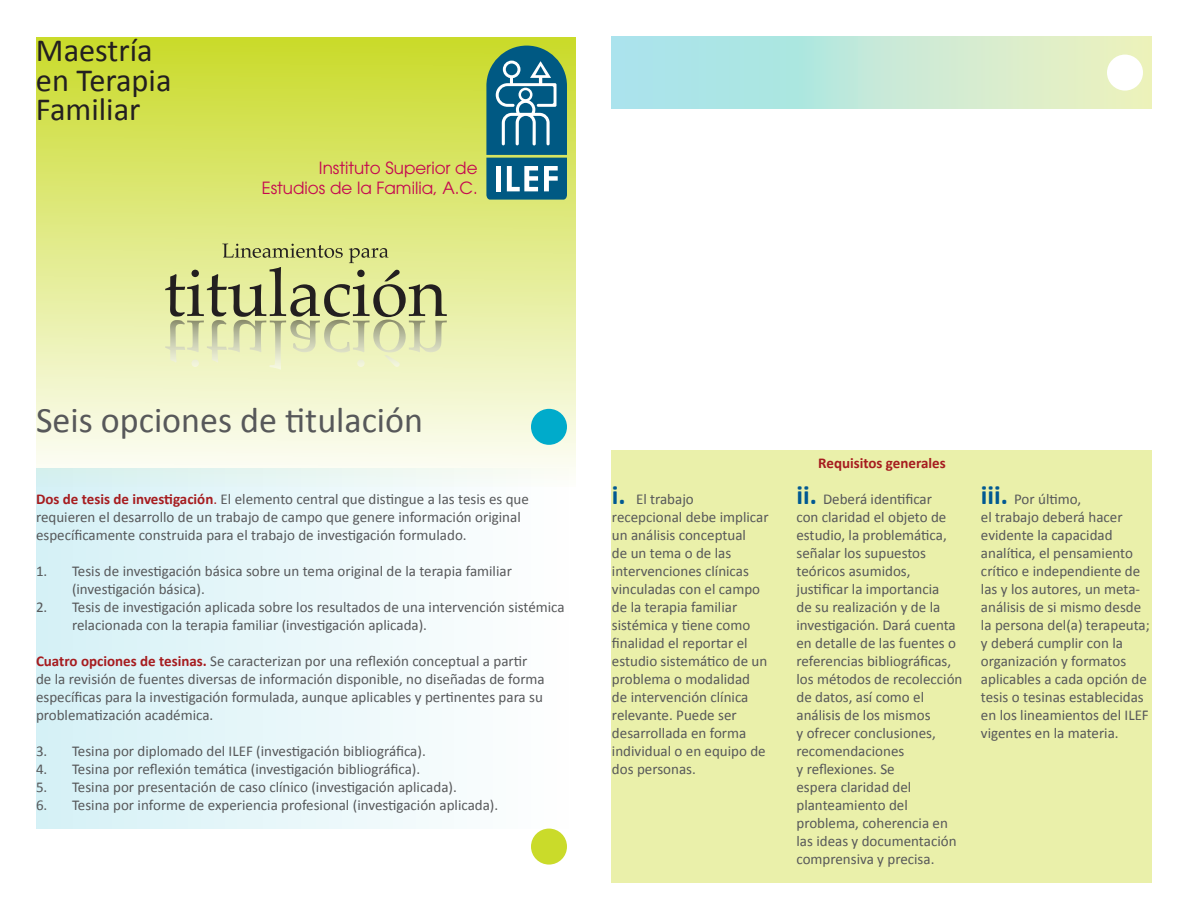
<style>
.page{position:relative;width:1188px;height:918px;background:#fff}
.page>*{position:absolute;margin:0;border:0;box-sizing:border-box;transform-origin:0 0}
.t1{font:36px "Calibri";color:#57585a}
.t2{font:32.4px "Calibri";color:#231f20}
.t3{font:16.8px/20.1px "Avant Garde";color:#c50750;text-align:right}
.Body_1{font:15px/18px "Calibri";color:#57585a}
.Body_2{font:15px/18px "Calibri";color:#57585a}
.t4{font:700 15px "Calibri";color:#a61c1f}
.s1{font-weight:700;color:#a61c1f}
.s2{color:#a61c1f}
.s3{font-weight:700;font-size:27px;color:#015992}
</style>
<div class="page">
<div style="left:612px;top:450px;width:540px;height:433px;background:#eaf0aa"></div>
<div style="left:36px;top:468px;width:540px;height:361px;background:linear-gradient(to right,#d5f1f6,#fffffe)"></div>
<div style="left:612px;top:37px;width:540px;height:72px;background:linear-gradient(to right,#9de2f0,#eef2be)"></div>
<div style="left:36px;top:37px;width:540px;height:450px;background:linear-gradient(to bottom,#cbdb2a,#fbfdfb)"></div>
<svg style="left:486px;top:46px;width:81px;height:154px;background:#3c7f91"></svg>
<div style="left:531px;top:829px;width:36px;height:36px;background:#cadb2a;border-radius:50%"></div>
<div style="left:1107px;top:55px;width:36px;height:36px;background:#fff;border-radius:50%"></div>
<div style="left:531px;top:409px;width:36px;height:36px;background:#00abcb;border-radius:50%"></div>
<svg style="left:165px;top:244px;width:282px;height:123px;background:#cdd296"></svg>
<p class="t2" style="left:36px;top:30px;width:118px">Maestría</p>
<p class="t2" style="left:36px;top:60px;width:137px">en Terapia</p>
<p class="t2" style="left:36px;top:89px;width:106px">Familiar</p>
<p class="t3" style="left:262px;top:158px;width:217px">Instituto Superior de<br>Estudios de la Familia, A.C.</p>
<p class="t1" style="left:36px;top:398px;width:389px">Seis opciones de titulación</p>
<p class="Body_1" style="left:36px;top:489px;width:494px"><span class="s1">Dos de tesis de investigación</span><span class="s2">.</span> El elemento central que distingue a las tesis es que requieren el desarrollo de un trabajo de campo que genere información original específicamente construida para el trabajo de investigación formulado.</p>
<p class="Body_2" style="left:72px;top:561px;width:441px;text-indent:-36px">1. Tesis de investigación básica sobre un tema original de la terapia familiar (investigación básica).</p>
<p class="Body_2" style="left:72px;top:597px;width:494px;text-indent:-36px">2. Tesis de investigación aplicada sobre los resultados de una intervención sistémica relacionada con la terapia familiar (investigación aplicada).</p>
<p class="Body_1" style="left:36px;top:651px;width:510px"><span class="s1">Cuatro opciones de tesinas.</span> Se caracterizan por una reflexión conceptual a partir de la revisión de fuentes diversas de información disponible, no diseñadas de forma específicas para la investigación formulada, aunque aplicables y pertinentes para su problematización académica.</p>
<p class="Body_2" style="left:36px;top:741px;width:391px">3. Tesina por diplomado del ILEF (investigación bibliográfica).</p>
<p class="Body_2" style="left:36px;top:759px;width:386px">4. Tesina por reflexión temática (investigación bibliográfica).</p>
<p class="Body_2" style="left:36px;top:777px;width:422px">5. Tesina por presentación de caso clínico (investigación aplicada).</p>
<p class="Body_2" style="left:36px;top:795px;width:464px">6. Tesina por informe de experiencia profesional (investigación aplicada).</p>
<p class="Body_1" style="left:612px;top:489px;width:83px"><span class="s3">i.</span> El trabajo</p>
<p class="Body_1" style="left:612px;top:507px;width:158px">recepcional debe implicar un análisis conceptual<br>de un tema o de las intervenciones clínicas vinculadas con el campo de la terapia familiar sistémica y tiene como finalidad el reportar el estudio sistemático de un problema o modalidad de intervención clínica relevante. Puede ser desarrollada en forma individual o en equipo de dos personas.</p>
<p class="t4" style="left:818px;top:454px;width:129px">Requisitos generales</p>
<p class="Body_1" style="left:796px;top:489px;width:167px"><span class="s3">ii.</span> Deberá identificar<br>con claridad el objeto de estudio, la problemática, señalar los supuestos teóricos asumidos, justificar la importancia<br>de su realización y de la investigación. Dará cuenta en detalle de las fuentes o referencias bibliográficas, los métodos de recolección de datos, así como el análisis de los mismos<br>y ofrecer conclusiones, recomendaciones<br>y reflexiones. Se<br>espera claridad del planteamiento del problema, coherencia en las ideas y documentación comprensiva y precisa.</p>
<p class="Body_1" style="left:981px;top:489px;width:102px"><span class="s3">iii.</span> Por último,</p>
<p class="Body_1" style="left:981px;top:507px;width:170px">el trabajo deberá hacer evidente la capacidad analítica, el pensamiento crítico e independiente de las y los autores, un meta&shy;análisis de si mismo desde la persona del(a) terapeuta; y deberá cumplir con la organización y formatos aplicables a cada opción de tesis o tesinas establecidas en los lineamientos del ILEF vigentes en la materia.</p>
</div>
